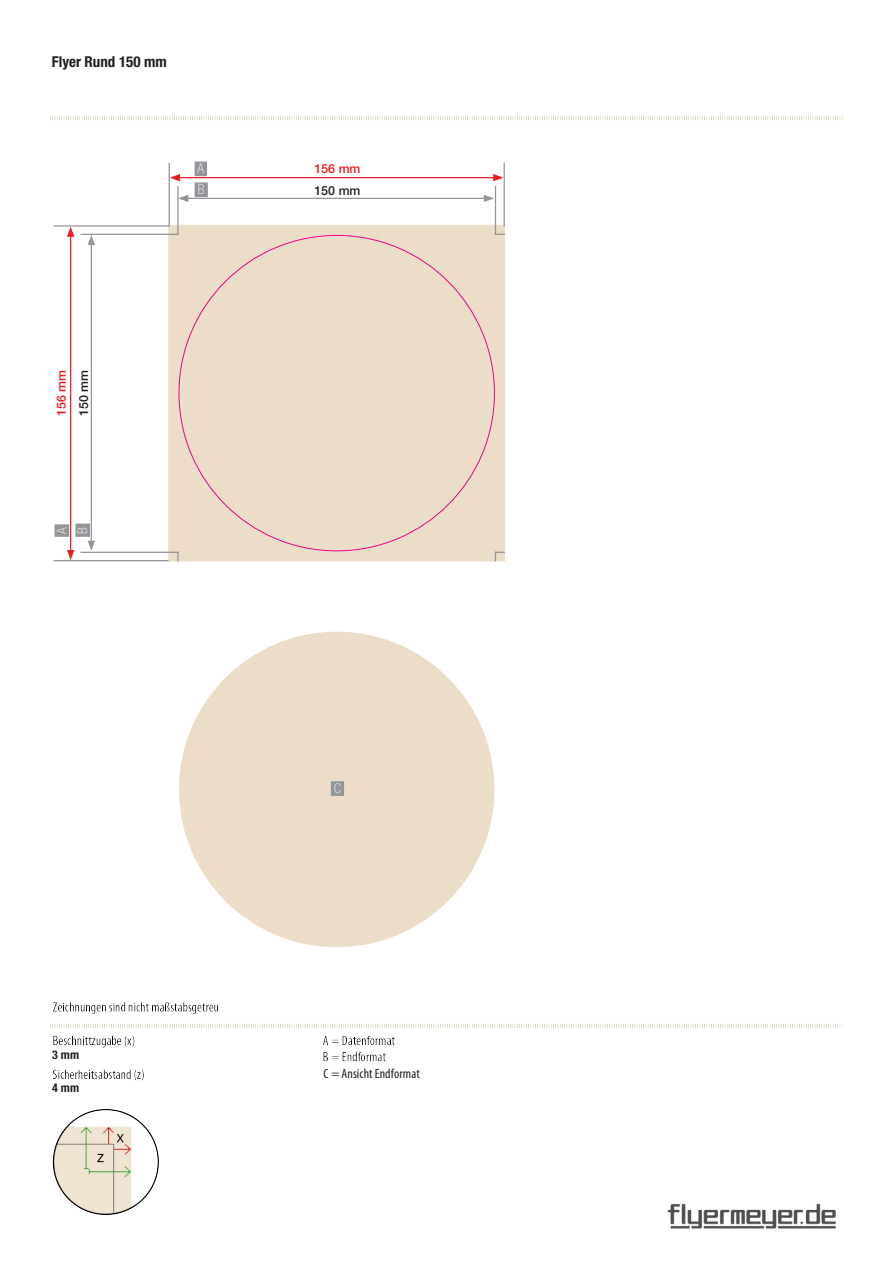
<style>
.page{position:relative;width:893px;height:1263px;background:#fff}
.page>*{position:absolute;margin:0;border:0;box-sizing:border-box;transform-origin:0 0}
.t1{font:700 condensed 15px "Helvetica Neue LT Std";color:#231f20}
.t2{font:condensed 13.5px "Myriad Pro";letter-spacing:.005em;color:#231f20}
.t3{font:100 condensed 13.5px/20.9px "Helvetica Neue LT Std";color:#fff}
.t4{font:500 12.6px "Helvetica Neue LT Std";color:#ee1d23}
.t5{font:500 12.6px "Helvetica Neue LT Std";color:#231f20}
.t6{font:700 condensed 12px "Helvetica Neue LT Std";color:#231f20}
</style>
<div class="page">
<img style="left:50px;top:115px;width:793px;height:1100px">
<img style="left:667px;top:1195px;width:171px;height:34px">
<div style="left:34px;top:137px;width:527px;height:543px;background:#fff"></div>
<div style="left:42px;top:1049px;width:53px;height:12px;background:#fff"></div>
<div style="left:42px;top:1083px;width:53px;height:12px;background:#fff"></div>
<div style="left:169px;top:225px;width:336px;height:336px;background:#ebddc8"></div>
<hr style="left:91px;top:243px;width:1px;height:300px;background:#939598">
<svg style="left:88px;top:235px;width:7px;height:10px"></svg>
<svg style="left:88px;top:541px;width:7px;height:10px"></svg>
<hr style="left:81px;top:552px;width:98px;height:1px;background:#939598">
<hr style="left:81px;top:234px;width:98px;height:1px;background:#939598">
<hr style="left:53px;top:560px;width:116px;height:1px;background:#939598">
<hr style="left:70px;top:234px;width:1px;height:318px;background:#ee1d23">
<svg style="left:67px;top:227px;width:7px;height:10px"></svg>
<svg style="left:67px;top:550px;width:7px;height:10px"></svg>
<hr style="left:186px;top:198px;width:300px;height:1px;background:#939598">
<svg style="left:484px;top:195px;width:10px;height:7px"></svg>
<svg style="left:179px;top:195px;width:9px;height:7px"></svg>
<hr style="left:178px;top:177px;width:318px;height:1px;background:#ee1d23">
<svg style="left:493px;top:174px;width:10px;height:7px"></svg>
<svg style="left:170px;top:174px;width:10px;height:7px"></svg>
<hr style="left:177px;top:186px;width:2px;height:49px;background:#939598">
<hr style="left:169px;top:163px;width:1px;height:64px;background:#939598">
<hr style="left:53px;top:225px;width:116px;height:2px;background:#939598">
<hr style="left:495px;top:186px;width:1px;height:49px;background:#939598">
<hr style="left:504px;top:163px;width:1px;height:64px;background:#939598">
<svg style="left:177px;top:552px;width:2px;height:9px"></svg>
<svg style="left:495px;top:552px;width:10px;height:9px"></svg>
<div style="left:179px;top:632px;width:315px;height:315px;background:#ebddc8;border-radius:50%"></div>
<div style="left:195px;top:162px;width:12px;height:14px;background:#939598"></div>
<div style="left:195px;top:182px;width:13px;height:15px;background:#939598"></div>
<div style="left:55px;top:524px;width:14px;height:13px;background:#939598"></div>
<div style="left:75px;top:524px;width:15px;height:13px;background:#939598"></div>
<div style="left:331px;top:781px;width:13px;height:15px;background:#939598"></div>
<p class="t1" style="left:52px;top:52px;width:117px">Flyer Rund 150 mm</p>
<p class="t3" style="left:197px;top:158px;width:9px">A<br>B</p>
<p class="t4" style="left:54px;top:416px;width:48px;rotate:-90deg">156 mm</p>
<p class="t5" style="left:76px;top:416px;width:48px;rotate:-90deg">150 mm</p>
<p class="t3" style="left:51px;top:534px;width:9px;rotate:-90deg">A<br>B</p>
<p class="t6" style="left:52px;top:1047px;width:28px">3 mm</p>
<p class="t6" style="left:52px;top:1080px;width:28px">4 mm</p>
<p class="t4" style="left:314px;top:161px;width:48px">156 mm</p>
<p class="t5" style="left:314px;top:183px;width:48px">150 mm</p>
<p class="t3" style="left:334px;top:778px;width:8px">C</p>
<p class="t2" style="left:323px;top:1066px;width:98px">C = Ansicht Endformat</p>
</div>
